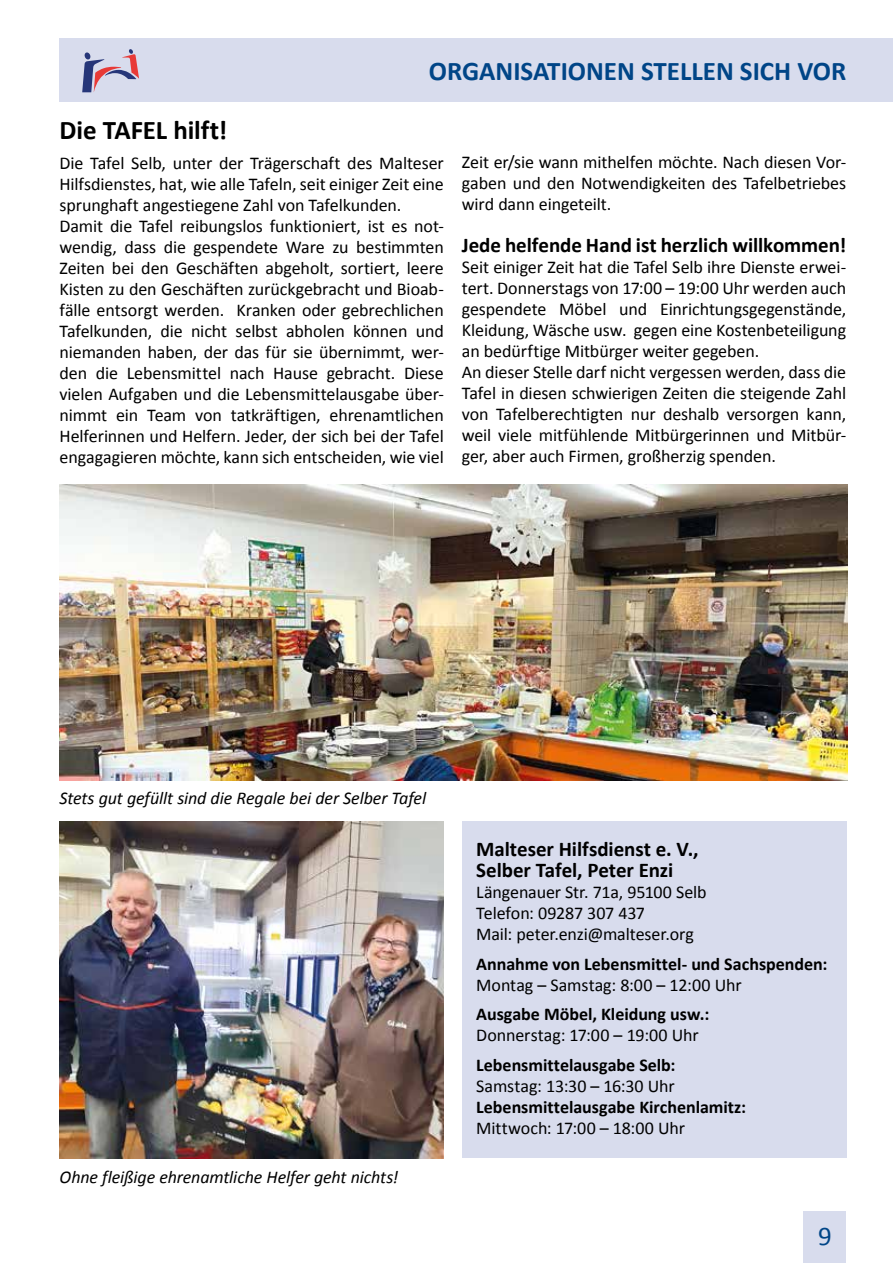
<style>
.page{position:relative;width:893px;height:1263px;background:#fff}
.page>*{position:absolute;margin:0;border:0;box-sizing:border-box;transform-origin:0 0}
.t1{font:700 27px "Calibri";color:#004587}
.t2{font:700 27px "Calibri";letter-spacing:-.005em;color:#000}
.t3{font:27px "Calibri";color:#004587}
.t4{font:700 21px/21px "Calibri";letter-spacing:-.005em;color:#000}
.t5{font:18px/21px "Calibri";letter-spacing:-.005em;color:#000}
.t6{font:700 18px "Calibri";color:#000}
.t7{font:italic 18px "Calibri";letter-spacing:-.005em;color:#000}
</style>
<div class="page">
<img style="left:60px;top:484px;width:787px;height:297px">
<div style="left:804px;top:1212px;width:42px;height:51px;background:#d8dced"></div>
<div style="left:60px;top:39px;width:833px;height:63px;background:#d8dced"></div>
<div style="left:462px;top:821px;width:384px;height:337px;background:#d8dced"></div>
<svg style="left:82px;top:49px;width:57px;height:43px"></svg>
<img style="left:60px;top:821px;width:384px;height:337px">
<h1 class="t1" style="left:429px;top:54px;width:419px">ORGANISATIONEN STELLEN SICH VOR</h1>
<h1 class="t2" style="left:60px;top:114px;width:169px">Die TAFEL hilft!</h1>
<p class="t5" style="left:60px;top:151px;width:386px">Die Tafel Selb, unter der Trägerschaft des Malteser Hilfsdienstes, hat, wie alle Tafeln, seit einiger Zeit eine sprunghaft angestiegene Zahl von Tafelkunden.<br>Damit die Tafel reibungslos funktioniert, ist es not&shy;wendig, dass die gespendete Ware zu bestimmten Zeiten bei den Geschäften abgeholt, sortiert, leere Kisten zu den Geschäften zurückgebracht und Bioab&shy;fälle entsorgt werden. Kranken oder gebrechlichen Tafelkunden, die nicht selbst abholen können und niemanden haben, der das für sie übernimmt, wer&shy;den die Lebensmittel nach Hause gebracht. Diese vielen Aufgaben und die Lebensmittelausgabe über&shy;nimmt ein Team von tatkräftigen, ehrenamtlichen Helferinnen und Helfern. Jeder, der sich bei der Tafel engagagieren möchte, kann sich entscheiden, wie viel</p>
<p class="t5" style="left:462px;top:151px;width:386px;text-align:justify">Zeit er/sie wann mithelfen möchte. Nach diesen Vor&shy;gaben und den Notwendigkeiten des Tafelbetriebes wird dann eingeteilt.</p>
<p class="t4" style="left:462px;top:233px;width:386px">Jede helfende Hand ist herzlich willkommen!</p>
<p class="t5" style="left:462px;top:255px;width:386px">Seit einiger Zeit hat die Tafel Selb ihre Dienste erwei&shy;tert. Donnerstags von 17:00 – 19:00 Uhr werden auch gespendete Möbel und Einrichtungsgegenstände, Kleidung, Wäsche usw. gegen eine Kostenbeteiligung an bedürftige Mitbürger weiter gegeben.<br>An dieser Stelle darf nicht vergessen werden, dass die Tafel in diesen schwierigen Zeiten die steigende Zahl von Tafelberechtigten nur deshalb versorgen kann, weil viele mitfühlende Mitbürgerinnen und Mitbür&shy;ger, aber auch Firmen, großherzig spenden.</p>
<p class="t7" style="left:60px;top:787px;width:368px">Stets gut gefüllt sind die Regale bei der Selber Tafel</p>
<p class="t7" style="left:60px;top:1165px;width:340px">Ohne fleißige ehrenamtliche Helfer geht nichts!</p>
<p class="t4" style="left:476px;top:837px;width:224px">Malteser Hilfsdienst e. V.,<br>Selber Tafel, Peter Enzi</p>
<p class="t5" style="left:476px;top:881px;width:232px">Längenauer Str. 71a, 95100 Selb<br>Telefon: 09287 307 437<br>Mail: peter.enzi@malteser.org</p>
<p class="t6" style="left:476px;top:952px;width:353px">Annahme von Lebensmittel- und Sachspenden:</p>
<p class="t5" style="left:476px;top:973px;width:267px">Montag – Samstag: 8:00 – 12:00 Uhr</p>
<p class="t6" style="left:476px;top:1003px;width:235px">Ausgabe Möbel, Kleidung usw.:</p>
<p class="t5" style="left:476px;top:1024px;width:224px">Donnerstag: 17:00 – 19:00 Uhr</p>
<p class="t6" style="left:476px;top:1053px;width:201px">Lebensmittelausgabe Selb:</p>
<p class="t5" style="left:476px;top:1074px;width:200px">Samstag: 13:30 – 16:30 Uhr</p>
<p class="t6" style="left:476px;top:1095px;width:271px">Lebensmittelausgabe Kirchenlamitz:</p>
<p class="t5" style="left:476px;top:1116px;width:210px">Mittwoch: 17:00 – 18:00 Uhr</p>
<h1 class="t3" style="left:818px;top:1219px;width:15px">9</h1>
</div>
